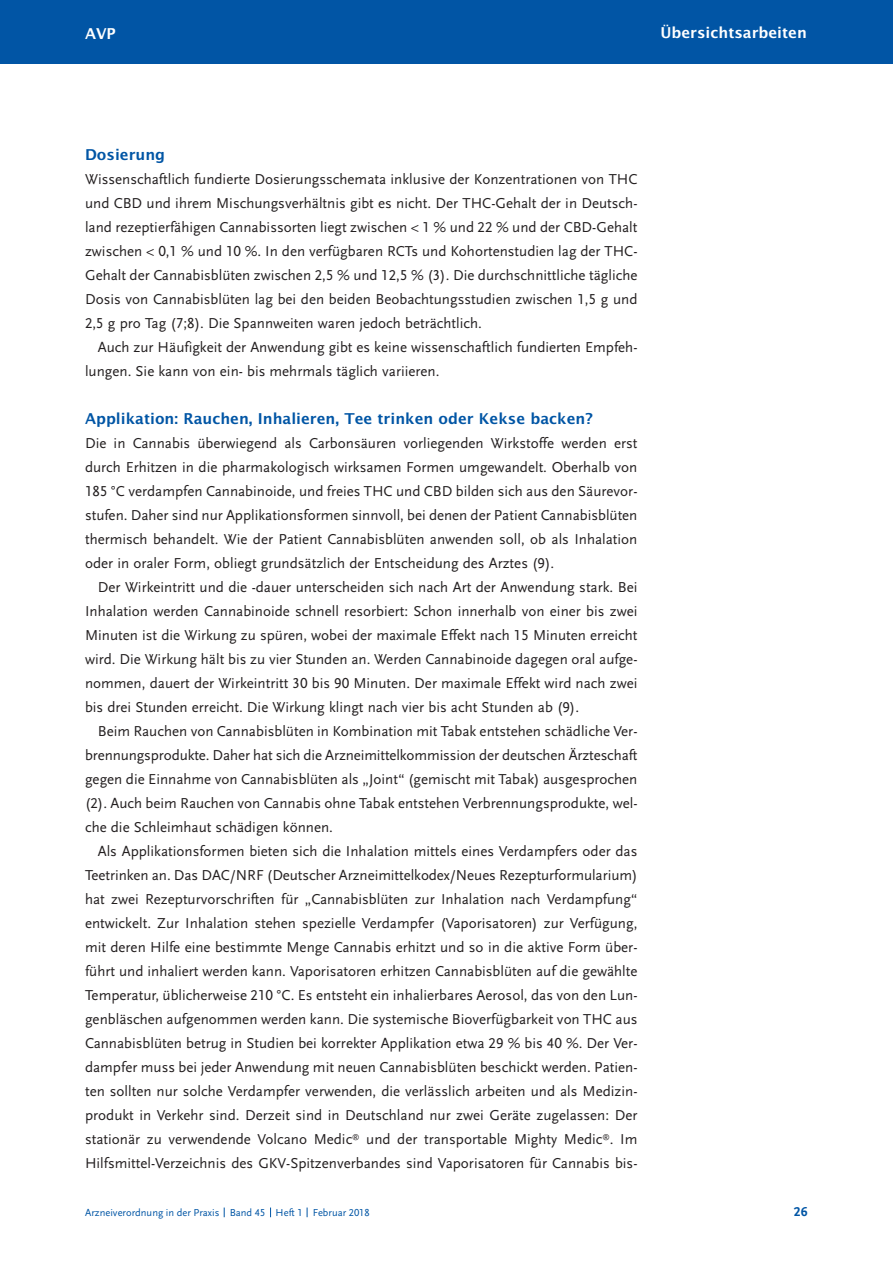
<style>
.page{position:relative;width:893px;height:1263px;background:#fff}
.page>*{position:absolute;margin:0;border:0;box-sizing:border-box;transform-origin:0 0}
.t1{font:15px/24px "Scala Sans LF";color:#231f20;text-align:justify}
.t2{font:600 15px "Lucida Sans";color:#0155a5}
.t3{font:600 15px "Lucida Sans";color:#fff}
.t4{font:700 13.5px "Scala Sans LF";color:#0155a5}
.t5{font:10.5px "Scala Sans LF";color:#0155a5}
</style>
<div class="page">
<div style="left:0;top:0;width:892px;height:64px;background:#0155a5"></div>
<p class="t3" style="left:85px;top:25px;width:32px">AVP</p>
<p class="t3" style="left:660px;top:24px;width:148px">Übersichtsarbeiten</p>
<p class="t2" style="left:85px;top:146px;width:82px">Dosierung</p>
<p class="t1" style="left:85px;top:167px;width:554px">Wissenschaftlich fundierte Dosierungsschemata inklusive der Konzentrationen von THC und CBD und ihrem Mischungsverhältnis gibt es nicht. Der THC-Gehalt der in Deutsch&shy;land rezeptierfähigen Cannabissorten liegt zwischen &lt; 1 % und 22 % und der CBD-Gehalt zwischen &lt; 0,1 % und 10 %. In den verfügbaren RCTs und Kohortenstudien lag der THC-Gehalt der Cannabisblüten zwischen 2,5 % und 12,5 % (3). Die durchschnittliche tägliche Dosis von Cannabisblüten lag bei den beiden Beobachtungsstudien zwischen 1,5 g und 2,5 g pro Tag (7;8). Die Spannweiten waren jedoch beträchtlich.</p>
<p class="t1" style="left:85px;top:335px;width:554px;text-indent:13px">Auch zur Häufigkeit der Anwendung gibt es keine wissenschaftlich fundierten Empfeh&shy;lungen. Sie kann von ein- bis mehrmals täglich variieren.</p>
<p class="t2" style="left:85px;top:410px;width:509px">Applikation: Rauchen, Inhalieren, Tee trinken oder Kekse backen?</p>
<p class="t1" style="left:85px;top:431px;width:554px">Die in Cannabis überwiegend als Carbonsäuren vorliegenden Wirkstoffe werden erst durch Erhitzen in die pharmakologisch wirksamen Formen umgewandelt. Oberhalb von 185 °C verdampfen Cannabinoide, und freies THC und CBD bilden sich aus den Säurevor&shy;stufen. Daher sind nur Applikationsformen sinnvoll, bei denen der Patient Cannabisblüten thermisch behandelt. Wie der Patient Cannabisblüten anwenden soll, ob als Inhalation oder in oraler Form, obliegt grundsätzlich der Entscheidung des Arztes (9).</p>
<p class="t1" style="left:85px;top:575px;width:554px;text-indent:13px">Der Wirkeintritt und die -dauer unterscheiden sich nach Art der Anwendung stark. Bei Inhalation werden Cannabinoide schnell resorbiert: Schon innerhalb von einer bis zwei Minuten ist die Wirkung zu spüren, wobei der maximale Effekt nach 15 Minuten erreicht wird. Die Wirkung hält bis zu vier Stunden an. Werden Cannabinoide dagegen oral aufge&shy;nommen, dauert der Wirkeintritt 30 bis 90 Minuten. Der maximale Effekt wird nach zwei bis drei Stunden erreicht. Die Wirkung klingt nach vier bis acht Stunden ab (9).</p>
<p class="t1" style="left:85px;top:719px;width:554px;text-indent:13px">Beim Rauchen von Cannabisblüten in Kombination mit Tabak entstehen schädliche Ver&shy;brennungsprodukte. Daher hat sich die Arzneimittelkommission der deutschen Ärzteschaft gegen die Einnahme von Cannabisblüten als „Joint“ (gemischt mit Tabak) ausgesprochen (2). Auch beim Rauchen von Cannabis ohne Tabak entstehen Verbrennungsprodukte, wel&shy;che die Schleimhaut schädigen können.</p>
<p class="t1" style="left:85px;top:839px;width:554px;text-indent:13px">Als Applikationsformen bieten sich die Inhalation mittels eines Verdampfers oder das Teetrinken an. Das DAC/NRF (Deutscher Arzneimittelkodex/Neues Rezepturformularium) hat zwei Rezepturvorschriften für „Cannabisblüten zur Inhalation nach Verdampfung“ entwickelt. Zur Inhalation stehen spezielle Verdampfer (Vaporisatoren) zur Verfügung, mit deren Hilfe eine bestimmte Menge Cannabis erhitzt und so in die aktive Form über&shy;führt und inhaliert werden kann. Vaporisatoren erhitzen Cannabisblüten auf die gewählte Temperatur, üblicherweise 210 °C. Es entsteht ein inhalierbares Aerosol, das von den Lun&shy;genbläschen aufgenommen werden kann. Die systemische Bioverfügbarkeit von THC aus Cannabisblüten betrug in Studien bei korrekter Applikation etwa 29 % bis 40 %. Der Ver&shy;dampfer muss bei jeder Anwendung mit neuen Cannabisblüten beschickt werden. Patien&shy;ten sollten nur solche Verdampfer verwenden, die verlässlich arbeiten und als Medizin&shy;produkt in Verkehr sind. Derzeit sind in Deutschland nur zwei Geräte zugelassen: Der stationär zu verwendende Volcano Medic<sup>®</sup> und der transportable Mighty Medic<sup>®</sup>. Im Hilfsmittel-Verzeichnis des GKV-Spitzenverbandes sind Vaporisatoren für Cannabis bis-</p>
<p class="t5" style="left:85px;top:1207px;width:286px">Arzneiverordnung in der Praxis Band 45 Heft 1 Februar 2018</p>
<p class="t4" style="left:794px;top:1204px;width:15px">26</p>
</div>
